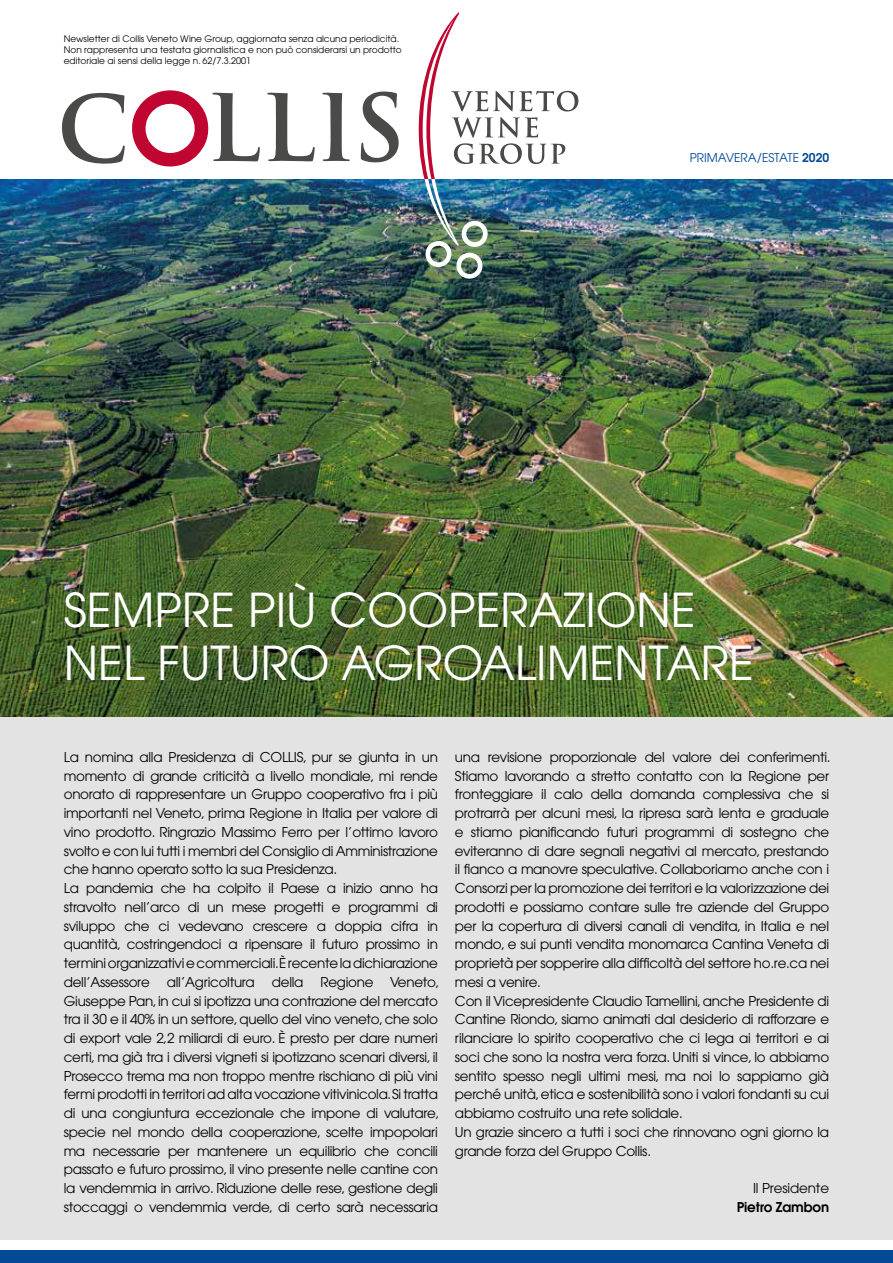
<style>
.page{position:relative;width:893px;height:1263px;background:#fff}
.page>*{position:absolute;margin:0;border:0;box-sizing:border-box;transform-origin:0 0}
.t1{font:46.5px/52.5px "Avant Garde";color:#fff}
.t2{font:13.5px/18.8px "Avant Garde";letter-spacing:-.02em;color:#000}
.t3{font:600 13.5px "Avant Garde";letter-spacing:-.01em;color:#000}
.t4{font:12px "Avant Garde";color:#004a98}
.t5{font:9px/10.8px "Avant Garde";color:#000}
.s1{font-weight:600}
</style>
<div class="page">
<div style="left:0;top:717px;width:893px;height:522px;background:#e3e3e3"></div>
<img style="left:0;top:179px;width:893px;height:538px">
<svg style="left:361px;top:91px;width:38px;height:72px"></svg>
<svg style="left:132px;top:90px;width:128px;height:77px"></svg>
<svg style="left:267px;top:93px;width:48px;height:69px"></svg>
<svg style="left:322px;top:92px;width:28px;height:70px"></svg>
<svg style="left:62px;top:92px;width:63px;height:72px"></svg>
<div style="left:0;top:1250px;width:893px;height:13px;background:#004a98"></div>
<img style="left:419px;top:12px;width:159px;height:270px">
<p class="t5" style="left:64px;top:33px;width:339px">Newsletter di Collis Veneto Wine Group, aggiornata senza alcuna periodicità.<br>Non rappresenta una testata giornalistica e non può considerarsi un prodotto editoriale ai sensi della legge n. 62/7.3.2001</p>
<p class="t4" style="left:690px;top:151px;width:141px">PRIMAVERA/ESTATE <span class="s1">2020</span></p>
<h1 class="t1" style="left:64px;top:584px;width:692px">SEMPRE PIÙ COOPERAZIONE<br>NEL FUTURO AGROALIMENTARE</h1>
<p class="t2" style="left:64px;top:747px;width:376px">La nomina alla Presidenza di COLLIS, pur se giunta in un momento di grande criticità a livello mondiale, mi rende onorato di rappresentare un Gruppo cooperativo fra i più importanti nel Veneto, prima Regione in Italia per valore di vino prodotto. Ringrazio Massimo Ferro per l’ottimo lavoro svolto e con lui tutti i membri del Consiglio di Amministrazione che hanno operato sotto la sua Presidenza.<br>La pandemia che ha colpito il Paese a inizio anno ha stravolto nell’arco di un mese progetti e programmi di sviluppo che ci vedevano crescere a doppia cifra in quantità, costringendoci a ripensare il futuro prossimo in termini organizzativi e commerciali.È recente la dichiarazione dell’Assessore</p>
<p class="t2" style="left:64px;top:972px;width:377px;text-align:justify;text-indent:257px">Regione Veneto, Giuseppe Pan, in cui si ipotizza una contrazione del mercato tra il 30 e il 40% in un settore, quello del vino veneto, che solo di export vale 2,2 miliardi di euro. È presto per dare numeri certi, ma già tra i diversi vigneti si ipotizzano scenari diversi, il Prosecco trema ma non troppo mentre rischiano di più vini fermi prodotti in territori ad alta vocazione vitivinicola.Si tratta di una congiuntura eccezionale che impone di valutare, specie nel mondo della cooperazione, scelte impopolari ma necessarie per mantenere un equilibrio che concili passato e futuro prossimo, il vino presente nelle cantine con la vendemmia in arrivo. Riduzione delle rese, gestione degli stoccaggi o vendemmia verde, di certo sarà necessaria</p>
<p class="t2" style="left:167px;top:972px;width:89px">all’Agricoltura</p>
<p class="t2" style="left:272px;top:972px;width:33px">della</p>
<p class="t2" style="left:455px;top:747px;width:377px">una revisione proporzionale del valore dei conferimenti.<br>Stiamo lavorando a stretto contatto con la Regione per fronteggiare il calo della domanda complessiva che si protrarrà per alcuni mesi, la ripresa sarà lenta e graduale e stiamo pianificando futuri programmi di sostegno che eviteranno di dare segnali negativi al mercato, prestando il fianco a manovre speculative. Collaboriamo anche con i Consorzi per la promozione dei territori e la valorizzazione dei prodotti e possiamo contare sulle tre aziende del Gruppo per la copertura di diversi canali di vendita, in Italia e nel mondo, e sui punti vendita monomarca Cantina Veneta di proprietà per sopperire alla difficoltà del settore ho.re.ca nei mesi a venire.<br>Con il Vicepresidente Claudio Tamellini, anche Presidente di Cantine Riondo, siamo animati dal desiderio di rafforzare e rilanciare lo spirito cooperativo che ci lega ai territori e ai soci che sono la nostra vera forza. Uniti si vince, lo abbiamo sentito spesso negli ultimi mesi, ma noi lo sappiamo già perché unità, etica e sostenibilità sono i valori fondanti su cui abbiamo costruito una rete solidale.<br>Un grazie sincero a tutti i soci che rinnovano ogni giorno la grande forza del Gruppo Collis.</p>
<p class="t2" style="left:753px;top:1179px;width:78px">Il Presidente</p>
<p class="t3" style="left:737px;top:1198px;width:94px">Pietro Zambon</p>
</div>
